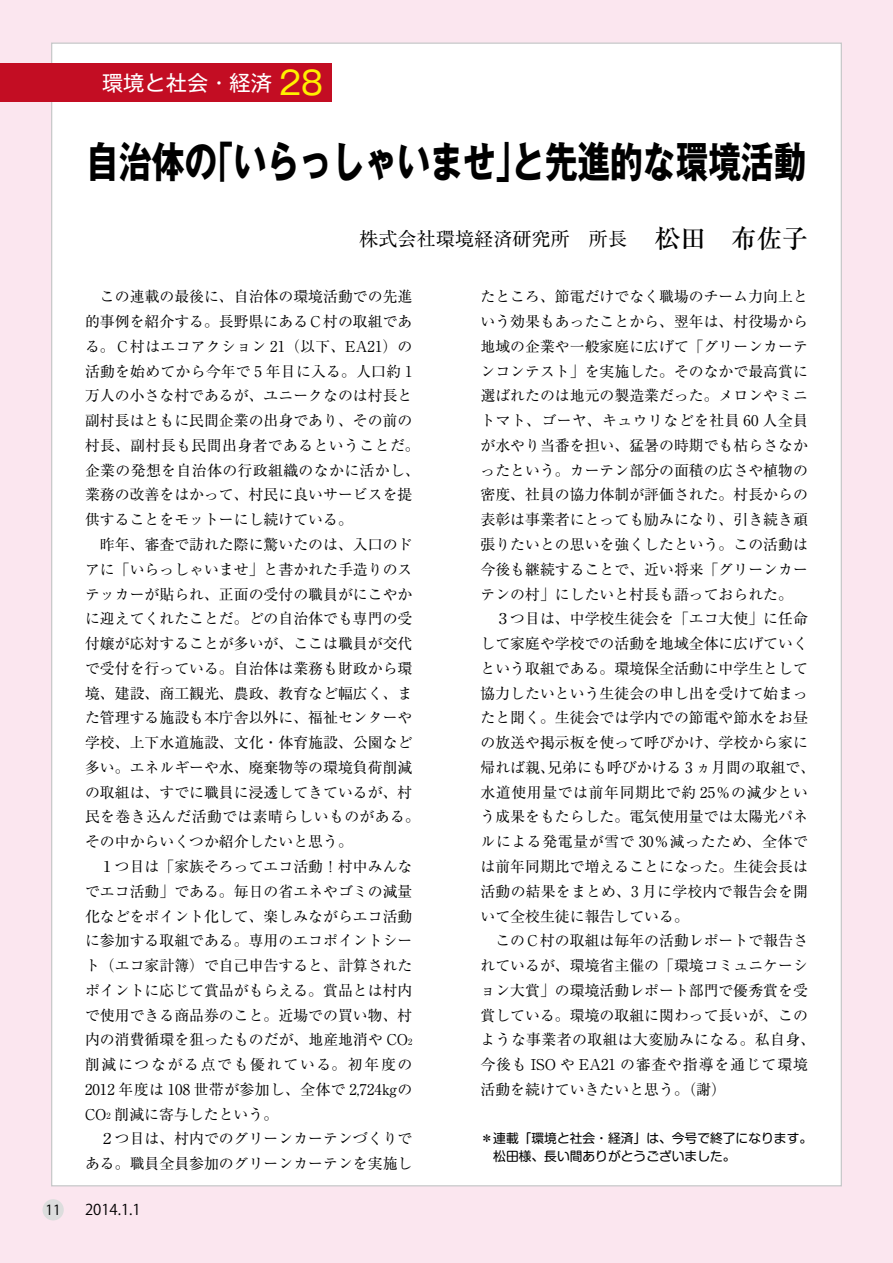
<style>
.page{position:relative;width:893px;height:1263px;background:#fbe6ef}
.page>*{position:absolute;margin:0;border:0;box-sizing:border-box;transform-origin:0 0}
.t1{font:700 42.45px "Gothic MB101";color:#000;scale:.77 1}
.t2{font:21.3px "Gothic MB101";color:#fff}
.t3{font:19.2px "Ryumin Pro";color:#000}
.t4{font:14.85px/24.8px "Ryumin Pro";color:#000}
.t5{font:14.85px "Koz Go Pro";color:#000}
.t6{font:13.8px "Koz Go Pro";color:#000}
.t7{font:12.75px/18px "Shin M Go Pro";color:#000}
.s1{font-size:31.95px;color:#fff100}
.s2{font-weight:500;font-size:25.5px}
.s3{font-size:8.55px}
</style>
<div class="page">
<div style="left:43px;top:1199px;width:21px;height:21px;background:#dcdddd;border-radius:50%"></div>
<div style="left:52px;top:43px;width:789px;height:1143px;background:#fff"></div>
<div style="left:0;top:64px;width:332px;height:38px;background:#c30d23"></div>
<h2 class="t2" style="left:102px;top:68px;width:222px">環境と社会・経済 <span class="s1">28</span></h2>
<h1 class="t1" style="left:86px;top:131px;width:937px">自治体の「いらっしゃいませ」と先進的な環境活動</h1>
<p class="t3" style="left:359px;top:224px;width:450px">株式会社環境経済研究所　所長 <span class="s2">松田　布佐子</span></p>
<p class="t4" style="left:85px;top:283px;width:336px">　この連載の最後に、自治体の環境活動での先進的事例を紹介する。長野県にあるＣ村の取組である。Ｃ村はエコアクション 21（以下、EA21）の活動を始めてから今年で 5 年目に入る。人口約 1万人の小さな村であるが、ユニークなのは村長と副村長はともに民間企業の出身であり、その前の村長、副村長も民間出身者であるということだ。企業の発想を自治体の行政組織のなかに活かし、業務の改善をはかって、村民に良いサービスを提供することをモットーにし続けている。<br>　昨年、審査で訪れた際に驚いたのは、入口のドアに「いらっしゃいませ」と書かれた手造りのステッカーが貼られ、正面の受付の職員がにこやかに迎えてくれたことだ。どの自治体でも専門の受付嬢が応対することが多いが、ここは職員が交代で受付を行っている。自治体は業務も財政から環境、建設、商工観光、農政、教育など幅広く、また管理する施設も本庁舎以外に、福祉センターや学校、上下水道施設、文化・体育施設、公園など多い。エネルギーや水、廃棄物等の環境負荷削減の取組は、すでに職員に浸透してきているが、村民を巻き込んだ活動では素晴らしいものがある。その中からいくつか紹介したいと思う。<br>　１つ目は「家族そろってエコ活動！村中みんなでエコ活動」である。毎日の省エネやゴミの減量化などをポイント化して、楽しみながらエコ活動に参加する取組である。専用のエコポイントシート（エコ家計簿）で自己申告すると、計算されたポイントに応じて賞品がもらえる。賞品とは村内で使用できる商品券のこと。近場での買い物、村内の消費循環を狙ったものだが、地産地消や CO<span class="s3">2</span>削減につながる点でも優れている。初年度の<br>2012 年度は 108 世帯が参加し、全体で 2,724㎏の<br>CO<span class="s3">2</span> 削減に寄与したという。<br>　２つ目は、村内でのグリーンカーテンづくりである。職員全員参加のグリーンカーテンを実施し</p>
<p class="t6" style="left:46px;top:1201px;width:17px">11</p>
<p class="t5" style="left:85px;top:1200px;width:57px">2014.1.1</p>
<p class="t4" style="left:480px;top:283px;width:336px">たところ、節電だけでなく職場のチーム力向上という効果もあったことから、翌年は、村役場から地域の企業や一般家庭に広げて「グリーンカーテンコンテスト」を実施した。そのなかで最高賞に選ばれたのは地元の製造業だった。メロンやミニトマト、ゴーヤ、キュウリなどを社員 60 人全員が水やり当番を担い、猛暑の時期でも枯らさなかったという。カーテン部分の面積の広さや植物の密度、社員の協力体制が評価された。村長からの表彰は事業者にとっても励みになり、引き続き頑張りたいとの思いを強くしたという。この活動は今後も継続することで、近い将来「グリーンカーテンの村」にしたいと村長も語っておられた。<br>　３つ目は、中学校生徒会を「エコ大使」に任命して家庭や学校での活動を地域全体に広げていくという取組である。環境保全活動に中学生として協力したいという生徒会の申し出を受けて始まったと聞く。生徒会では学内での節電や節水をお昼の放送や掲示板を使って呼びかけ、学校から家に帰れば親、兄弟にも呼びかける 3 ヵ月間の取組で、水道使用量では前年同期比で約 25％の減少という成果をもたらした。電気使用量では太陽光パネルによる発電量が雪で 30％減ったため、全体では前年同期比で増えることになった。生徒会長は活動の結果をまとめ、3 月に学校内で報告会を開いて全校生徒に報告している。<br>　このＣ村の取組は毎年の活動レポートで報告されているが、環境省主催の「環境コミュニケーション大賞」の環境活動レポート部門で優秀賞を受賞している。環境の取組に関わって長いが、このような事業者の取組は大変励みになる。私自身、今後も ISO や EA21 の審査や指導を通じて環境活動を続けていきたいと思う。（謝）</p>
<p class="t7" style="left:480px;top:1127px;width:333px">＊連載「環境と社会・経済」は、今号で終了になります。　松田様、長い間ありがとうございました。</p>
</div>
